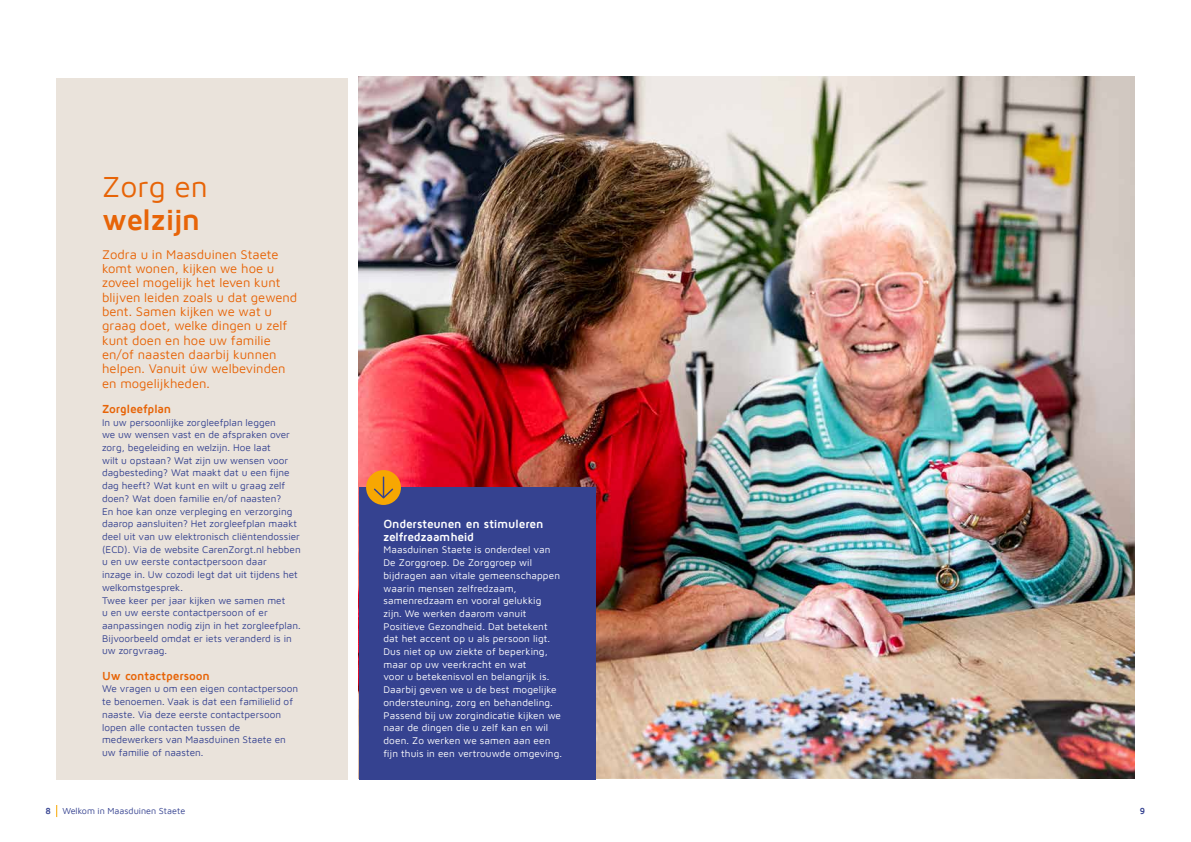
<style>
.page{position:relative;width:1191px;height:842px;background:#fff}
.page>*{position:absolute;margin:0;border:0;box-sizing:border-box;transform-origin:0 0}
.t1{font:700 30px "Maven Pro";letter-spacing:-.02em;color:#e76407}
.t2{font:30px "Maven Pro";color:#e76407}
.t3{font:13px/14.3px "Maven Pro";color:#e76407}
.t4{font:700 12px/12.7px "Maven Pro";letter-spacing:-.015em;color:#fff}
.t5{font:700 12px "Maven Pro";letter-spacing:-.01em;color:#e76407}
.t6{font:10px/12.7px "Maven Pro";color:#354290}
.t7{font:10px/12.7px "Maven Pro";letter-spacing:.01em;color:#fff}
.t8{font:9px "Maven Pro";color:#354290}
.t9{font:700 9px "Maven Pro";color:#354290}
</style>
<div class="page">
<img style="left:359px;top:77px;width:775px;height:701px">
<div style="left:57px;top:78px;width:291px;height:702px;background:#eae3db"></div>
<div style="left:359px;top:487px;width:236px;height:293px;background:#354290"></div>
<div style="left:366px;top:470px;width:35px;height:35px;background:#f7a702;border-radius:50%"></div>
<svg style="left:374px;top:476px;width:19px;height:23px"></svg>
<svg style="left:56px;top:805px;width:1px;height:12px"></svg>
<h1 class="t2" style="left:102px;top:166px;width:107px">Zorg en</h1>
<h1 class="t1" style="left:102px;top:204px;width:100px">welzijn</h1>
<p class="t3" style="left:102px;top:246px;width:197px">Zodra u in Maasduinen Staete komt wonen, kijken we hoe u zoveel mogelijk het leven kunt blijven leiden zoals u dat gewend bent. Samen kijken we wat u graag doet, welke dingen u zelf kunt doen en hoe uw familie en/of naasten daarbij kunnen helpen. Vanuit úw welbevinden en mogelijkheden.</p>
<p class="t5" style="left:102px;top:403px;width:71px">Zorgleefplan</p>
<p class="t6" style="left:102px;top:415px;width:200px">In uw persoonlijke zorgleefplan leggen<br>we uw wensen vast en de afspraken over zorg, begeleiding en welzijn. Hoe laat<br>wilt u opstaan? Wat zijn uw wensen voor dagbesteding? Wat maakt dat u een fijne dag heeft? Wat kunt en wilt u graag zelf doen? Wat doen familie en/of naasten?<br>En hoe kan onze verpleging en verzorging daarop aansluiten? Het zorgleefplan maakt deel uit van uw elektronisch cliëntendossier (ECD). Via de website CarenZorgt.nl hebben u en uw eerste contactpersoon daar<br>inzage in. Uw cozodi legt dat uit tijdens het welkomstgesprek.<br>Twee keer per jaar kijken we samen met<br>u en uw eerste contactpersoon of er aanpassingen nodig zijn in het zorgleefplan.<br>Bijvoorbeeld omdat er iets veranderd is in uw zorgvraag.</p>
<p class="t5" style="left:102px;top:669px;width:109px">Uw contactpersoon</p>
<p class="t6" style="left:102px;top:682px;width:198px">We vragen u om een eigen contactpersoon te benoemen. Vaak is dat een familielid of naaste. Via deze eerste contactpersoon lopen alle contacten tussen de medewerkers van Maasduinen Staete en uw familie of naasten.</p>
<p class="t4" style="left:383px;top:518px;width:162px">Ondersteunen en stimuleren zelfredzaamheid</p>
<p class="t7" style="left:383px;top:543px;width:180px">Maasduinen Staete is onderdeel van De Zorggroep. De Zorggroep wil bijdragen aan vitale gemeenschappen waarin mensen zelfredzaam, samenredzaam en vooral gelukkig zijn. We werken daarom vanuit Positieve Gezondheid. Dat betekent dat het accent op u als persoon ligt.<br>Dus niet op uw ziekte of beperking, maar op uw veerkracht en wat<br>voor u betekenisvol en belangrijk is.<br>Daarbij geven we u de best mogelijke ondersteuning, zorg en behandeling.<br>Passend bij uw zorgindicatie kijken we naar de dingen die u zelf kan en wil doen. Zo werken we samen aan een fijn thuis in een vertrouwde omgeving.</p>
<p class="t9" style="left:46px;top:806px;width:7px">8</p>
<p class="t8" style="left:62px;top:805px;width:124px">Welkom in Maasduinen Staete</p>
<p class="t9" style="left:1140px;top:806px;width:7px">9</p>
</div>
